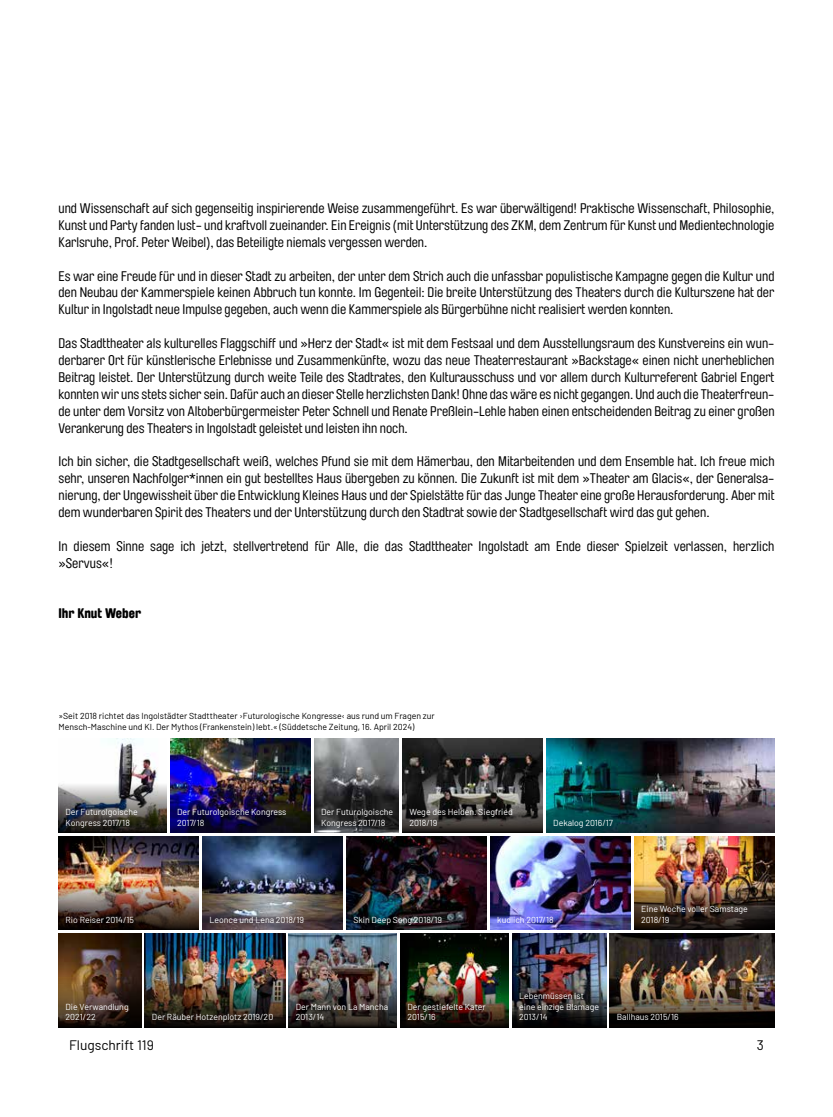
<style>
.page{position:relative;width:833px;height:1117px;background:#fff}
.page>*{position:absolute;margin:0;border:0;box-sizing:border-box;transform-origin:0 0}
.t1{font:13.75px/16.9px "Brauer Neue Std";color:#000;text-align:justify}
.t2{font:13.75px "Barlow";color:#000}
.t3{font:900 13.75px "Brauer Neue Std";color:#000}
.t4{font:8.75px/10.5px "Barlow";color:#fff}
.t5{font:8.75px/10.5px "Barlow";color:#000}
</style>
<div class="page">
<img style="left:114px;top:738px;width:44px;height:43px">
<img style="left:58px;top:781px;width:109px;height:51px">
<img style="left:58px;top:836px;width:141px;height:42px">
<img style="left:58px;top:878px;width:141px;height:51px">
<img style="left:170px;top:738px;width:140px;height:94px">
<img style="left:314px;top:738px;width:85px;height:94px">
<img style="left:402px;top:738px;width:140px;height:49px">
<svg style="left:402px;top:787px;width:140px;height:45px;background:#3f3d3a"></svg>
<img style="left:346px;top:836px;width:140px;height:93px">
<img style="left:202px;top:836px;width:141px;height:93px">
<img style="left:512px;top:933px;width:94px;height:42px">
<img style="left:512px;top:975px;width:94px;height:51px">
<img style="left:490px;top:836px;width:140px;height:93px">
<img style="left:634px;top:836px;width:140px;height:42px">
<img style="left:634px;top:878px;width:140px;height:51px">
<img style="left:58px;top:933px;width:83px;height:42px">
<svg style="left:58px;top:975px;width:83px;height:51px;background:#493221"></svg>
<img style="left:145px;top:933px;width:140px;height:42px">
<img style="left:145px;top:975px;width:140px;height:51px">
<img style="left:289px;top:933px;width:108px;height:42px">
<img style="left:289px;top:975px;width:108px;height:51px">
<img style="left:400px;top:933px;width:108px;height:42px">
<img style="left:400px;top:975px;width:108px;height:51px">
<img style="left:609px;top:933px;width:165px;height:42px">
<img style="left:609px;top:975px;width:165px;height:51px">
<img style="left:546px;top:738px;width:228px;height:94px">
<p class="t1" style="left:58px;top:200px;width:717px">und Wissenschaft auf sich gegenseitig inspirierende Weise zusammengeführt. Es war überwältigend! Praktische Wissenschaft, Philosophie, Kunst und Party fanden lust- und kraftvoll zueinander. Ein Ereignis (mit Unterstützung des ZKM, dem Zentrum für Kunst und Medientechnologie Karlsruhe, Prof. Peter Weibel), das Beteiligte niemals vergessen werden.</p>
<p class="t1" style="left:58px;top:267px;width:717px">Es war eine Freude für und in dieser Stadt zu arbeiten, der unter dem Strich auch die unfassbar populistische Kampagne gegen die Kultur und den Neubau der Kammerspiele keinen Abbruch tun konnte. Im Gegenteil: Die breite Unterstützung des Theaters durch die Kulturszene hat der Kultur in Ingolstadt neue Impulse gegeben, auch wenn die Kammerspiele als Bürgerbühne nicht realisiert werden konnten.</p>
<p class="t1" style="left:58px;top:335px;width:717px">Das Stadttheater als kulturelles Flaggschiff und »Herz der Stadt« ist mit dem Festsaal und dem Ausstellungsraum des Kunstvereins ein wun&shy;derbarer Ort für künstlerische Erlebnisse und Zusammenkünfte, wozu das neue Theaterrestaurant »Backstage« einen nicht unerheblichen Beitrag leistet. Der Unterstützung durch weite Teile des Stadtrates, den Kulturausschuss und vor allem durch Kulturreferent Gabriel Engert konnten wir uns stets sicher sein. Dafür auch an dieser Stelle herzlichsten Dank! Ohne das wäre es nicht gegangen. Und auch die Theaterfreun&shy;de unter dem Vorsitz von Altoberbürgermeister Peter Schnell und Renate Preßlein-Lehle haben einen entscheidenden Beitrag zu einer großen Verankerung des Theaters in Ingolstadt geleistet und leisten ihn noch.</p>
<p class="t1" style="left:58px;top:453px;width:717px">Ich bin sicher, die Stadtgesellschaft weiß, welches Pfund sie mit dem Hämerbau, den Mitarbeitenden und dem Ensemble hat. Ich freue mich sehr, unseren Nachfolger*innen ein gut bestelltes Haus übergeben zu können. Die Zukunft ist mit dem »Theater am Glacis«, der Generalsa&shy;nierung, der Ungewissheit über die Entwicklung Kleines Haus und der Spielstätte für das Junge Theater eine große Herausforderung. Aber mit dem wunderbaren Spirit des Theaters und der Unterstützung durch den Stadtrat sowie der Stadtgesellschaft wird das gut gehen.</p>
<p class="t1" style="left:58px;top:537px;width:717px">In diesem Sinne sage ich jetzt, stellvertretend für Alle, die das Stadttheater Ingolstadt am Ende dieser Spielzeit verlassen, herzlich »Servus«!</p>
<p class="t3" style="left:58px;top:605px;width:84px">Ihr Knut Weber</p>
<p class="t5" style="left:58px;top:710px;width:378px">»Seit 2018 richtet das Ingolstädter Stadttheater ›Futurologische Kongresse‹ aus rund um Fragen zur<br>Mensch-Maschine und KI. Der Mythos (Frankenstein) lebt.« (Süddetsche Zeitung, 16. April 2024)</p>
<p class="t4" style="left:66px;top:805px;width:74px">Der Futurolgoische<br>Kongress 2017/18</p>
<p class="t4" style="left:177px;top:805px;width:111px">Der Futurolgoische Kongress<br>2017/18</p>
<p class="t4" style="left:321px;top:805px;width:74px">Der Futurolgoische<br>Kongress 2017/18</p>
<p class="t4" style="left:409px;top:805px;width:105px">Wege des Helden. Siegfried<br>2018/19</p>
<p class="t4" style="left:553px;top:816px;width:61px">Dekalog 2016/17</p>
<p class="t4" style="left:66px;top:913px;width:70px">Rio Reiser 2014/15</p>
<p class="t4" style="left:209px;top:913px;width:96px">Leonce und Lena 2018/19</p>
<p class="t4" style="left:353px;top:913px;width:90px">Skin Deep Song 2018/19</p>
<p class="t4" style="left:497px;top:913px;width:58px">kudlich 2017/18</p>
<p class="t4" style="left:641px;top:902px;width:108px">Eine Woche voller Samstage<br>2018/19</p>
<p class="t4" style="left:519px;top:989px;width:81px">Lebenmüssen ist eine einzige Blamage<br>2013/14</p>
<p class="t4" style="left:66px;top:1000px;width:65px">Die Verwandlung<br>2021/22</p>
<p class="t4" style="left:152px;top:1010px;width:123px">Der Räuber Hotzenplotz 2019/20</p>
<p class="t4" style="left:296px;top:1000px;width:94px">Der Mann von La Mancha<br>2013/14</p>
<p class="t4" style="left:407px;top:1000px;width:80px">Der gestiefelte Kater<br>2015/16</p>
<p class="t4" style="left:617px;top:1010px;width:63px">Ballhaus 2015/16</p>
<p class="t2" style="left:69px;top:1034px;width:86px">Flugschrift 119</p>
<p class="t2" style="left:757px;top:1034px;width:9px">3</p>
</div>
